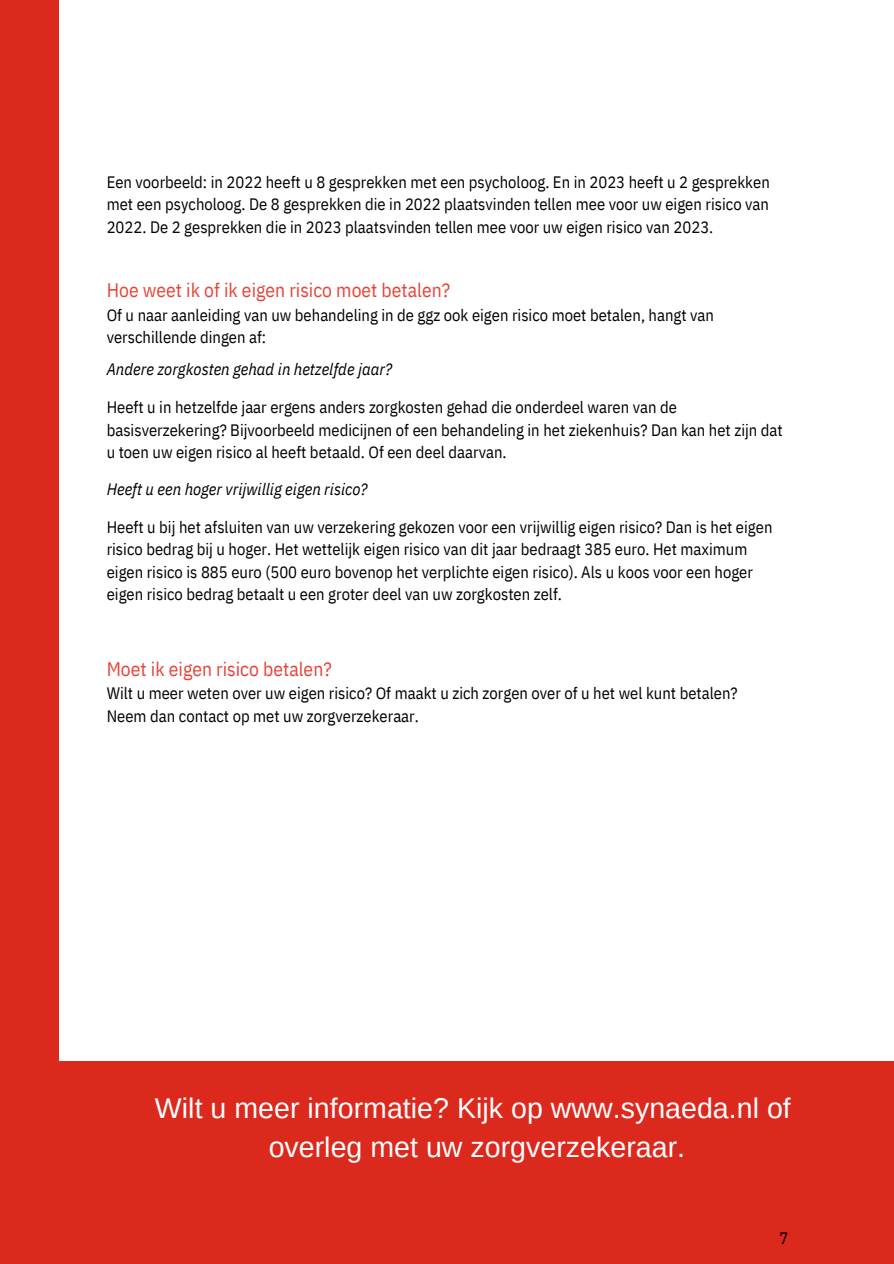
<style>
.page{position:relative;width:894px;height:1264px;background:#fff}
.page>*{position:absolute;margin:0;border:0;box-sizing:border-box;transform-origin:0 0}
.t1{font:28.5px "Arimo";color:#fff}
.t2{font:19.5px "IBM Plex Sans Cond";color:#e64439}
.t3{font:16.5px/22.5px "IBM Plex Sans Cond";color:#000}
.t4{font:italic 16.5px "IBM Plex Sans Cond";color:#000}
</style>
<div class="page">
<div style="left:0;top:0;width:59px;height:1263px;background:#dc291e"></div>
<div style="left:46px;top:1061px;width:847px;height:202px;background:#dc291e"></div>
<p class="t3" style="left:107px;top:170px;width:664px;text-align:justify">Een voorbeeld: in 2022 heeft u 8 gesprekken met een psycholoog. En in 2023 heeft u 2 gesprekken met een psycholoog. De 8 gesprekken die in 2022 plaatsvinden tellen mee voor uw eigen risico van 2022. De 2 gesprekken die in 2023 plaatsvinden tellen mee voor uw eigen risico van 2023.</p>
<p class="t2" style="left:107px;top:277px;width:345px">Hoe weet ik of ik eigen risico moet betalen?</p>
<p class="t3" style="left:107px;top:303px;width:608px">Of u naar aanleiding van uw behandeling in de ggz ook eigen risico moet betalen, hangt van verschillende dingen af:</p>
<p class="t4" style="left:107px;top:358px;width:287px">Andere zorgkosten gehad in hetzelfde jaar?</p>
<p class="t3" style="left:107px;top:396px;width:571px">Heeft u in hetzelfde jaar ergens anders zorgkosten gehad die onderdeel waren van de</p>
<p class="t3" style="left:107px;top:418px;width:677px">basisverzekering? Bijvoorbeeld medicijnen of een behandeling in het ziekenhuis? Dan kan het zijn dat</p>
<p class="t3" style="left:107px;top:441px;width:401px">u toen uw eigen risico al heeft betaald. Of een deel daarvan.</p>
<p class="t4" style="left:107px;top:478px;width:262px">Heeft u een hoger vrijwillig eigen risico?</p>
<p class="t3" style="left:107px;top:515px;width:667px">Heeft u bij het afsluiten van uw verzekering gekozen voor een vrijwillig eigen risico? Dan is het eigen</p>
<p class="t3" style="left:107px;top:537px;width:642px">risico bedrag bij u hoger. Het wettelijk eigen risico van dit jaar bedraagt 385 euro. Het maximum</p>
<p class="t3" style="left:107px;top:560px;width:647px">eigen risico is 885 euro (500 euro bovenop het verplichte eigen risico). Als u koos voor een hoger</p>
<p class="t3" style="left:107px;top:582px;width:456px">eigen risico bedrag betaalt u een groter deel van uw zorgkosten zelf.</p>
<p class="t2" style="left:107px;top:655px;width:226px">Moet ik eigen risico betalen?</p>
<p class="t3" style="left:107px;top:682px;width:632px">Wilt u meer weten over uw eigen risico? Of maakt u zich zorgen over of u het wel kunt betalen?<br>Neem dan contact op met uw zorgverzekeraar.</p>
<p class="t1" style="left:155px;top:1091px;width:637px">Wilt u meer informatie? Kijk op www.synaeda.nl of</p>
<p class="t1" style="left:268px;top:1131px;width:418px">overleg met uw zorgverzekeraar.</p>
<p class="t3" style="left:779px;top:1226px;width:10px">7</p>
</div>
